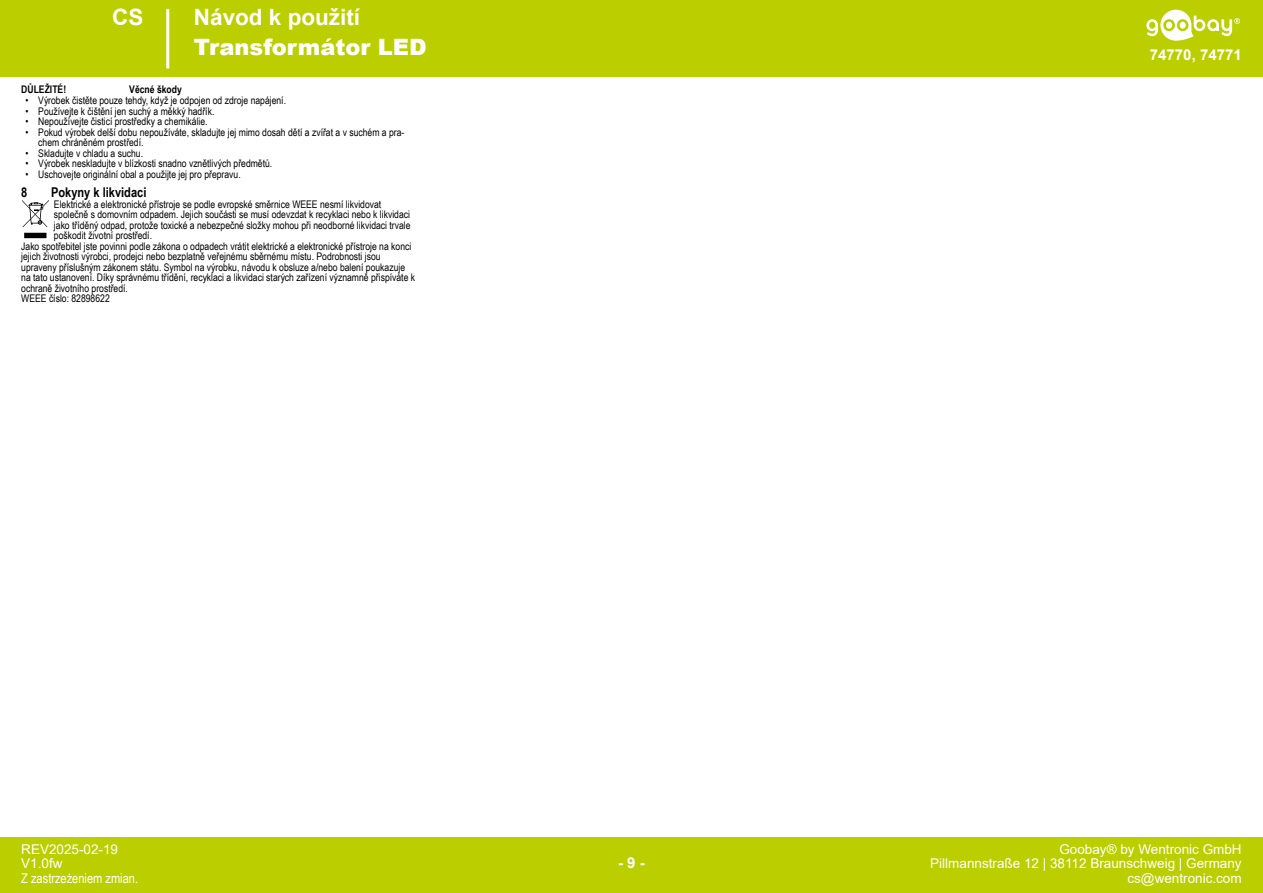
<style>
.page{position:relative;width:1263px;height:893px;background:#fff}
.page>*{position:absolute;margin:0;border:0;box-sizing:border-box;transform-origin:0 0}
.t1{font:900 22.5px "Arial";color:#fff}
.t2{font:700 22.5px "Arial";color:#fff}
.t3{font:700 15px "Arial";color:#fff}
.t4{font:13.5px/14.2px "Arial";color:#fff;text-align:right}
.t5{font:13.5px "Arial Narrow";color:#fff}
.t6{font:700 13.5px "Arial Narrow";color:#000}
.t7{font:10.5px/10.5px "Arial Narrow";color:#000}
.t8{font:700 10.5px "Arial Narrow";color:#000}
</style>
<div class="page">
<div style="left:0;top:0;width:1263px;height:77px;background:#bbcf00"></div>
<div style="left:0;top:838px;width:1263px;height:55px;background:#bbcf00"></div>
<svg style="left:1146px;top:10px;width:94px;height:31px"></svg>
<hr style="left:166px;top:9px;width:3px;height:59px;background:#fff">
<svg style="left:22px;top:200px;width:27px;height:38px"></svg>
<h1 class="t2" style="left:112px;top:2px;width:33px">CS</h1>
<h1 class="t2" style="left:194px;top:2px;width:168px">Návod k použití</h1>
<h1 class="t1" style="left:194px;top:30px;width:234px">Transformátor LED</h1>
<p class="t8" style="left:21px;top:81px;width:46px">DŮLEŽITÉ!</p>
<p class="t8" style="left:129px;top:81px;width:54px">Věcné škody</p>
<p class="t7" style="left:26px;top:95px;width:262px">• Výrobek čistěte pouze tehdy, když je odpojen od zdroje napájení.</p>
<p class="t7" style="left:26px;top:106px;width:190px">• Používejte k čištění jen suchý a měkký hadřík.</p>
<p class="t7" style="left:26px;top:116px;width:184px">• Nepoužívejte čisticí prostředky a chemikálie.</p>
<p class="t7" style="left:38px;top:127px;width:368px;text-indent:-13px">• Pokud výrobek delší dobu nepoužíváte, skladujte jej mimo dosah dětí a zvířat a v suchém a pra&shy;chem chráněném prostředí.</p>
<p class="t7" style="left:26px;top:148px;width:119px">• Skladujte v chladu a suchu.</p>
<p class="t7" style="left:26px;top:158px;width:248px">• Výrobek neskladujte v blízkosti snadno vznětlivých předmětů.</p>
<p class="t7" style="left:26px;top:169px;width:217px">• Uschovejte originální obal a použijte jej pro přepravu.</p>
<p class="t6" style="left:21px;top:182px;width:8px">8</p>
<p class="t6" style="left:51px;top:182px;width:97px">Pokyny k likvidaci</p>
<p class="t7" style="left:54px;top:199px;width:329px">Elektrické a elektronické přístroje se podle evropské směrnice WEEE nesmí likvidovat</p>
<p class="t7" style="left:54px;top:209px;width:358px">společně s domovním odpadem. Jejich součásti se musí odevzdat k recyklaci nebo k likvidaci</p>
<p class="t7" style="left:54px;top:220px;width:358px">jako tříděný odpad, protože toxické a nebezpečné složky mohou při neodborné likvidaci trvale</p>
<p class="t7" style="left:54px;top:230px;width:100px">poškodit životní prostředí.</p>
<p class="t7" style="left:21px;top:241px;width:392px">Jako spotřebitel jste povinni podle zákona o odpadech vrátit elektrické a elektronické přístroje na konci</p>
<p class="t7" style="left:21px;top:251px;width:361px">jejich životnosti výrobci, prodejci nebo bezplatně veřejnému sběrnému místu. Podrobnosti jsou</p>
<p class="t7" style="left:21px;top:262px;width:385px">upraveny příslušným zákonem státu. Symbol na výrobku, návodu k obsluze a/nebo balení poukazuje</p>
<p class="t7" style="left:21px;top:272px;width:395px">na tato ustanovení. Díky správnému třídění, recyklaci a likvidaci starých zařízení významně přispíváte k</p>
<p class="t7" style="left:21px;top:283px;width:108px">ochraně životního prostředí.</p>
<p class="t7" style="left:21px;top:293px;width:90px">WEEE číslo: 82898622</p>
<p class="t4" style="left:21px;top:842px;width:98px;text-align:left">REV2025-02-19<br>V1.0fw</p>
<p class="t5" style="left:21px;top:868px;width:118px">Z zastrzeżeniem zmian.</p>
<h2 class="t3" style="left:618px;top:852px;width:28px">- 9 -</h2>
<h2 class="t3" style="left:1150px;top:44px;width:93px">74770, 74771</h2>
<p class="t4" style="left:930px;top:842px;width:313px">Goobay® by Wentronic GmbH<br>Pillmannstraße 12 | 38112 Braunschweig | Germany cs@wentronic.com</p>
</div>
